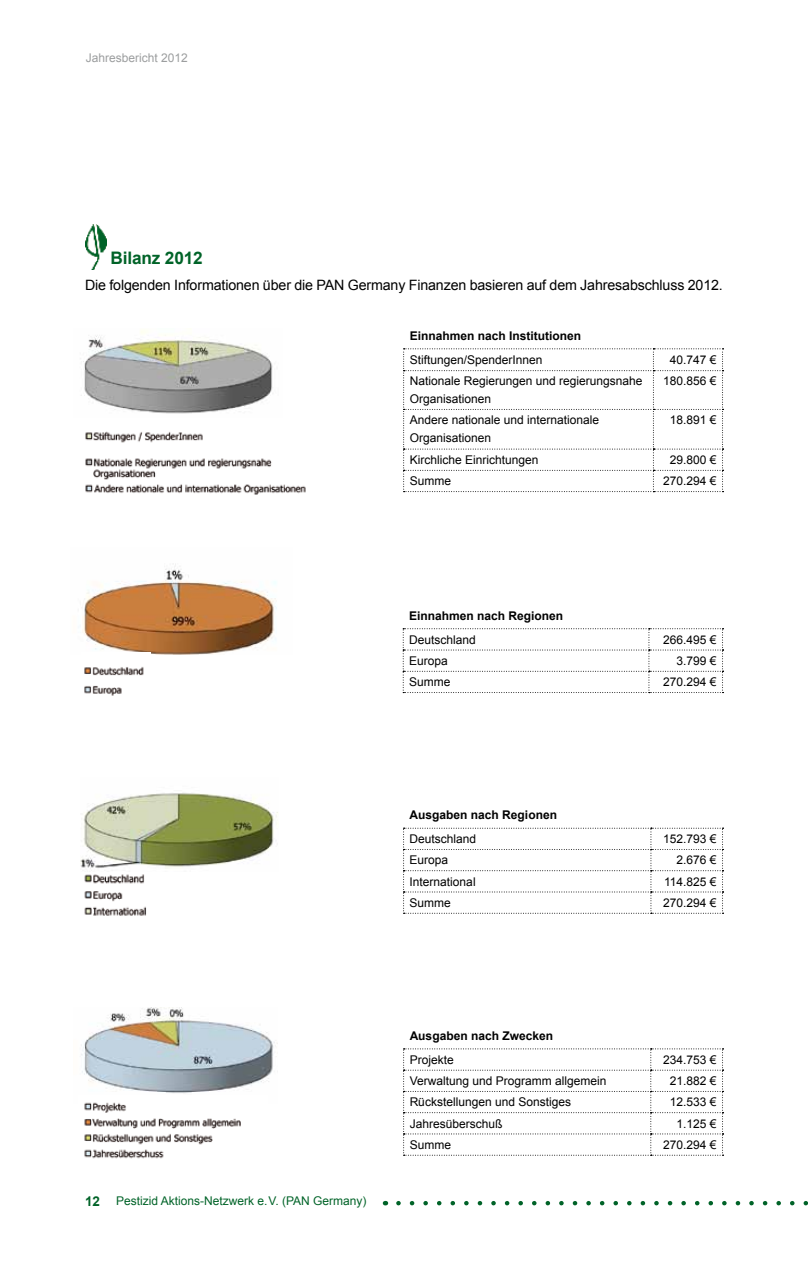
<style>
.page{position:relative;width:808px;height:1263px;background:#fff}
.page>*{position:absolute;margin:0;border:0;box-sizing:border-box;transform-origin:0 0}
.t1{font:700 17.25px "Arial";letter-spacing:-.01em;color:#006328}
.t2{font:14.25px "Arial";letter-spacing:-.01em;color:#000}
.t3{font:12px/18px "Arial";color:#000}
.t4{font:700 12px "Arial";color:#000}
.t5{font:12px "Arial";color:#006328}
.t6{font:12px "Arial";color:#9c9e9f}
.s1{font-weight:700;font-size:13.5px}
</style>
<div class="page">
<svg style="left:398px;top:1201px;width:410px;height:4px"></svg>
<img style="left:85px;top:224px;width:21px;height:46px">
<svg style="left:403px;top:348px;width:320px;height:144px"></svg>
<svg style="left:403px;top:628px;width:320px;height:65px"></svg>
<svg style="left:403px;top:828px;width:320px;height:86px"></svg>
<svg style="left:403px;top:1048px;width:320px;height:108px"></svg>
<img style="left:81px;top:330px;width:192px;height:84px">
<img style="left:82px;top:564px;width:195px;height:91px">
<img style="left:80px;top:793px;width:198px;height:76px">
<img style="left:81px;top:1007px;width:197px;height:87px">
<img style="left:84px;top:1102px;width:157px;height:57px">
<img style="left:84px;top:874px;width:62px;height:42px">
<img style="left:82px;top:653px;width:69px;height:43px">
<img style="left:85px;top:431px;width:221px;height:64px">
<p class="t6" style="left:86px;top:50px;width:104px">Jahresbericht 2012</p>
<h1 class="t1" style="left:111px;top:246px;width:94px">Bilanz 2012</h1>
<p class="t2" style="left:85px;top:276px;width:639px">Die folgenden Informationen über die PAN Germany Finanzen basieren auf dem Jahresabschluss 2012.</p>
<p class="t4" style="left:410px;top:327px;width:173px">Einnahmen nach Institutionen</p>
<p class="t3" style="left:410px;top:351px;width:134px">Stiftungen/SpenderInnen</p>
<p class="t3" style="left:670px;top:351px;width:48px">40.747 €</p>
<p class="t3" style="left:410px;top:372px;width:234px">Nationale Regierungen und regierungsnahe<br>Organisationen</p>
<p class="t3" style="left:663px;top:372px;width:55px">180.856 €</p>
<p class="t3" style="left:410px;top:411px;width:191px">Andere nationale und internationale<br>Organisationen</p>
<p class="t3" style="left:670px;top:411px;width:48px">18.891 €</p>
<p class="t3" style="left:410px;top:451px;width:130px">Kirchliche Einrichtungen</p>
<p class="t3" style="left:670px;top:451px;width:48px">29.800 €</p>
<p class="t3" style="left:410px;top:472px;width:43px">Summe</p>
<p class="t3" style="left:663px;top:472px;width:55px">270.294 €</p>
<p class="t4" style="left:409px;top:607px;width:156px">Einnahmen nach Regionen</p>
<p class="t3" style="left:409px;top:631px;width:68px">Deutschland</p>
<p class="t3" style="left:663px;top:631px;width:55px">266.495 €</p>
<p class="t3" style="left:409px;top:652px;width:40px">Europa</p>
<p class="t3" style="left:676px;top:652px;width:42px">3.799 €</p>
<p class="t3" style="left:409px;top:673px;width:43px">Summe</p>
<p class="t3" style="left:663px;top:673px;width:55px">270.294 €</p>
<p class="t4" style="left:410px;top:807px;width:149px">Ausgaben nach Regionen</p>
<p class="t3" style="left:410px;top:830px;width:68px">Deutschland</p>
<p class="t3" style="left:663px;top:830px;width:55px">152.793 €</p>
<p class="t3" style="left:410px;top:851px;width:40px">Europa</p>
<p class="t3" style="left:676px;top:851px;width:42px">2.676 €</p>
<p class="t3" style="left:410px;top:873px;width:68px">International</p>
<p class="t3" style="left:664px;top:873px;width:54px">114.825 €</p>
<p class="t3" style="left:410px;top:894px;width:43px">Summe</p>
<p class="t3" style="left:663px;top:894px;width:55px">270.294 €</p>
<p class="t5" style="left:85px;top:1193px;width:283px"><span class="s1">12</span> Pestizid Aktions-Netzwerk e. V. (PAN Germany)</p>
<p class="t4" style="left:410px;top:1027px;width:145px">Ausgaben nach Zwecken</p>
<p class="t3" style="left:410px;top:1051px;width:46px">Projekte</p>
<p class="t3" style="left:663px;top:1051px;width:55px">234.753 €</p>
<p class="t3" style="left:410px;top:1072px;width:198px">Verwaltung und Programm allgemein</p>
<p class="t3" style="left:670px;top:1072px;width:48px">21.882 €</p>
<p class="t3" style="left:410px;top:1093px;width:163px">Rückstellungen und Sonstiges</p>
<p class="t3" style="left:670px;top:1093px;width:48px">12.533 €</p>
<p class="t3" style="left:410px;top:1114px;width:94px">Jahresüberschuß</p>
<p class="t3" style="left:676px;top:1114px;width:42px">1.125 €</p>
<p class="t3" style="left:410px;top:1136px;width:43px">Summe</p>
<p class="t3" style="left:663px;top:1136px;width:55px">270.294 €</p>
</div>
